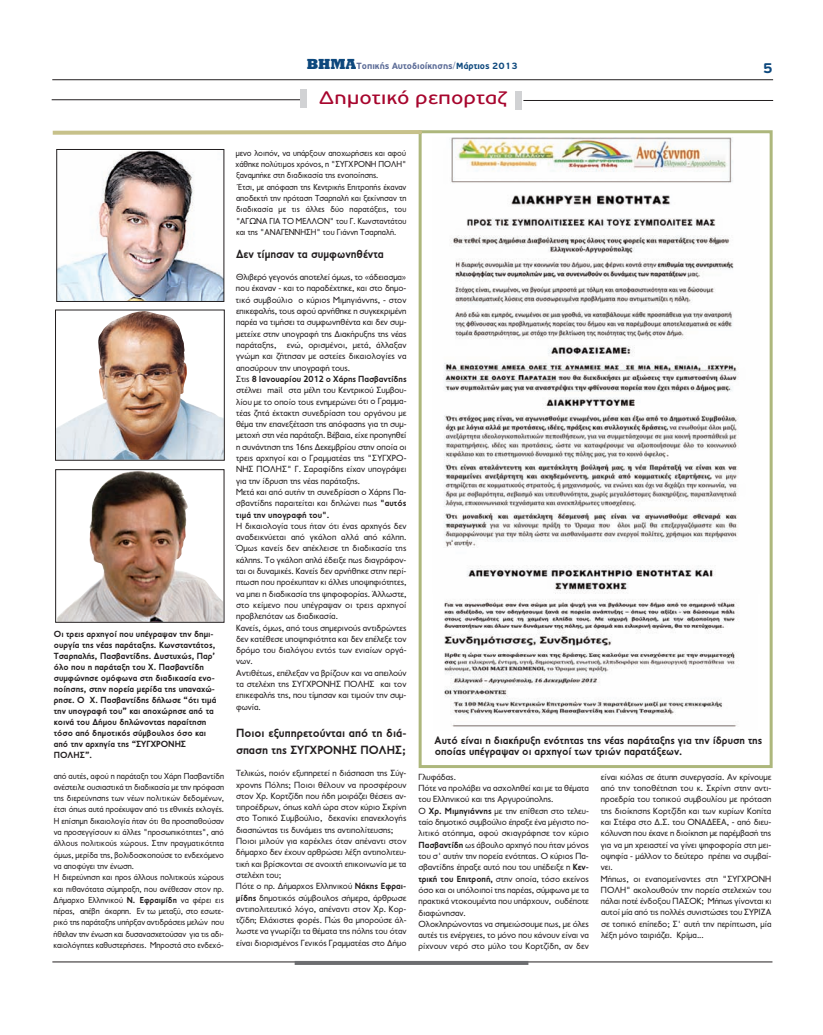
<style>
.page{position:relative;width:823px;height:1035px;background:#fff}
.page>*{position:absolute;margin:0;border:0;box-sizing:border-box;transform-origin:0 0}
.t1{font:18px "PF Traffic";color:#a7052d;scale:1.2 1}
.t2{font:700 14px "PF Traffic";color:#0d487d}
.t3{font:700 12px/16.3px "PF Transport";color:#231f20}
.t4{font:700 12px "PF Transport";color:#231f20;scale:.96 1}
.t5{font:700 11px/11px "PF Transport";color:#231f20}
.t6{font:9px/11.3px "PF Transport";color:#231f20}
.t7{font:700 9px/11px "PF Transport";color:#231f20}
.t8{font:700 9px "PF Traffic";color:#5c6c97}
.t9{font:8.8px/11.3px "PF Transport";color:#231f20;scale:.96 1}
.s1{font-family:"UB Rockwell";font-weight:900;font-size:15px;color:#0d487d}
.s2{font-family:"Gr Times";font-size:10px}
.s3{color:#0d487d}
.s4{font-weight:700}
</style>
<div class="page">
<hr style="left:52px;top:79px;width:720px;height:1px;background:#231f20">
<hr style="left:52px;top:100px;width:248px;height:1px;background:#231f20">
<hr style="left:523px;top:100px;width:249px;height:1px;background:#231f20">
<div style="left:300px;top:90px;width:6px;height:18px;background:#d1d2d4"></div>
<div style="left:515px;top:91px;width:7px;height:18px;background:#d1d2d4"></div>
<hr style="left:52px;top:961px;width:720px;height:1px;background:#231f20">
<hr style="left:294px;top:961px;width:234px;height:4px;background:#6c6d70">
<img style="left:444px;top:138px;width:295px;height:455px">
<div style="left:418px;top:130px;width:354px;height:638px;border:3px solid #adb77c"></div>
<img style="left:444px;top:599px;width:294px;height:128px">
<img style="left:58px;top:151px;width:164px;height:149px">
<div style="left:56px;top:149px;width:168px;height:153px;border:1px solid #231f20"></div>
<img style="left:57px;top:311px;width:166px;height:148px">
<div style="left:55px;top:309px;width:170px;height:152px;border:1px solid #231f20"></div>
<img style="left:57px;top:471px;width:165px;height:150px">
<div style="left:55px;top:469px;width:169px;height:154px;border:1px solid #231f20"></div>
<svg style="left:52px;top:130px;width:373px;height:7px"></svg>
<p class="t8" style="left:307px;top:60px;width:212px"><span class="s1">BHMA</span>Τοπικής Αυτοδιοίκησης<span class="s2">/</span><span class="s3">Μάρτιος 2013</span></p>
<h2 class="t2" style="left:762px;top:60px;width:11px">5</h2>
<h1 class="t1" style="left:319px;top:87px;width:157px">Δημοτικό ρεπορταζ</h1>
<p class="t7" style="left:54px;top:629px;width:164px">Οι τρεις αρχηγοί που υπέγραψαν την δημι&shy;ουργία της νέας παράταξης. Κωνσταντάτος, Τσαρπαλής, Πασβαντίδης. Δυστυχώς, Παρ’ όλο που η παράταξη του Χ. Πασβαντίδη συμφώνησε ομόφωνα στη διαδικασία ενο&shy;ποίησης, στην πορεία μερίδα της υπαναχώ&shy;ρησε. Ο Χ. Πασβαντίδης δήλωσε “ότι τιμά την υπογραφή του” και αποχώρησε από τα κοινά του Δήμου δηλώνοντας παραίτηση τόσο από δημοτικός σύμβουλος όσο και από την αρχηγία της “ΣΥΓΧΡΟΝΗΣ ΠΟΛΗΣ”.</p>
<p class="t9" style="left:53px;top:770px;width:179px">από αυτές, αφού η παράταξη του Χάρη Πασβαντίδη ανέστειλε ουσιαστικά τη διαδικασία με την πρόφαση της διερεύνησης των νέων πολιτικών δεδομένων, έτσι όπως αυτά προέκυψαν από τις εθνικές εκλογές.<br>Η επίσημη δικαιολογία ήταν ότι θα προσπαθούσαν να προσεγγίσουν κι άλλες "προσωπικότητες", από άλλους πολιτικούς χώρους. Στην πραγματικότητα όμως, μερίδα της, βολιδοσκοπούσε το ενδεχόμενο να αποφύγει την ένωση.<br>Η διερεύνηση και προς άλλους πολιτικούς χώρους και πιθανότατα σύμπραξη, που ανέθεσαν στον πρ.<br>Δήμαρχο Ελληνικού <span class="s4">Ν. Εφραιμίδη</span> να φέρει εις πέρας, απέβη άκαρπη. Εν τω μεταξύ, στο εσωτε&shy;ρικό της παράταξης υπήρξαν αντιδράσεις μελών που ήθελαν την ένωση και δυσανασχετούσαν για τις αδι&shy;καιολόγητες καθυστερήσεις. Μπροστά στο ενδεχό-</p>
<p class="t9" style="left:235px;top:147px;width:179px">μενο λοιπόν, να υπάρξουν αποχωρήσεις και αφού χάθηκε πολύτιμος χρόνος, η "ΣΥΓΧΡΟΝΗ ΠΟΛΗ" ξαναμπήκε στη διαδικασία της ενοποίησης.<br>΄Ετσι, με απόφαση της Κεντρικής Επιτροπής έκαναν αποδεκτή την πρόταση Τσαρπαλή και ξεκίνησαν τη διαδικασία με τις άλλες δύο παρατάξεις, του "ΑΓΩΝΑ ΓΙΑ ΤΟ ΜΕΛΛΟΝ" του Γ. Κωνσταντάτου και της "ΑΝΑΓΕΝΝΗΣΗ" του Γιάννη Τσαρπαλή.</p>
<h3 class="t4" style="left:236px;top:246px;width:155px">Δεν τίμησαν τα συμφωνηθέντα</h3>
<p class="t6" style="left:236px;top:271px;width:172px">Θλιβερό γεγονός αποτελεί όμως, το «άδειασμα» που έκαναν - και το παραδέχτηκε, και στο δημο&shy;τικό συμβούλιο ο κύριος Μιμηγιάννης, - στον επικεφαλής, τους αφού αρνήθηκε η συγκεκριμένη παρέα να τιμήσει τα συμφωνηθέντα και δεν συμ&shy;μετείχε στην υπογραφή της Διακήρυξης της νέας παράταξης, ενώ, ορισμένοι, μετά, άλλαξαν γνώμη και ζήτησαν με αστείες δικαιολογίες να αποσύρουν την υπογραφή τους.<br>Στις <span class="s4">8 Ιανουαρίου 2012 ο Χάρης Πασβαντίδης </span>στέλνει mail στα μέλη του Κεντρικού Συμβου&shy;λίου με το οποίο τους ενημερώνει ότι ο Γραμμα&shy;τέας ζητά έκτακτη συνεδρίαση του οργάνου με θέμα την επανεξέταση της απόφασης για τη συμ&shy;μετοχή στη νέα παράταξη. Βέβαια, είχε προηγηθεί η συνάντηση της 16ης Δεκεμβρίου στην οποία οι τρεις αρχηγοί και ο Γραμματέας της "ΣΥΓΧΡΟ-ΝΗΣ ΠΟΛΗΣ" Γ. Σαραφίδης είχαν υπογράψει για την ίδρυση της νέας παράταξης.<br>Μετά και από αυτήν τη συνεδρίαση ο Χάρης Πα&shy;σβαντίδης παραιτείται και δηλώνει πως <span class="s4">"αυτός τιμά την υπογραφή του".</span></p>
<p class="t6" style="left:236px;top:520px;width:172px">Η δικαιολογία τους ήταν ότι ένας αρχηγός δεν αναδεικνύεται από γκάλοπ αλλά από κάλπη.<br>Όμως κανείς δεν απέκλεισε τη διαδικασία της κάλπης. Το γκάλοπ απλά έδειξε πως διαγράφον&shy;ται οι δυναμικές. Κανείς δεν αρνήθηκε στην περί&shy;πτωση που προέκυπταν κι άλλες υποψηφιότητες, να μπει η διαδικασία της ψηφοφορίας. Άλλωστε, στο κείμενο που υπέγραψαν οι τρεις αρχηγοί προβλεπόταν ως διαδικασία.<br>Κανείς, όμως, από τους σημερινούς αντιδρώντες δεν κατέθεσε υποψηφιότητα και δεν επέλεξε τον δρόμο του διαλόγου εντός των ενιαίων οργά&shy;νων.<br>Αντιθέτως, επέλεξαν να βρίζουν και να απειλούν τα στελέχη της ΣΥΓΧΡΟΝΗΣ ΠΟΛΗΣ και τον επικεφαλής της, που τίμησαν και τιμούν την συμ&shy;φωνία.</p>
<h3 class="t3" style="left:236px;top:725px;width:172px">Ποιοι εξυπηρετούνται από τη διά&shy;σπαση της ΣΥΓΧΡΟΝΗΣ ΠΟΛΗΣ;</h3>
<p class="t6" style="left:236px;top:767px;width:172px">Τελικώς, ποιόν εξυπηρετεί η διάσπαση της Σύγ&shy;χρονης Πόλης; Ποιοι θέλουν να προσφέρουν στον Χρ. Κορτζίδη που ήδη μοιράζει θέσεις αν&shy;τιπροέδρων, όπως καλή ώρα στον κύριο Σκρίνη στο Τοπικό Συμβούλιο, δεκανίκι επανεκλογής διασπώντας τις δυνάμεις της αντιπολίτευσης; Ποιοι μιλούν για καρέκλες όταν απέναντι στον δήμαρχο δεν έχουν αρθρώσει λέξη αντιπολιτευ&shy;τική και βρίσκονται σε ανοιχτή επικοινωνία με τα στελέχη του;<br>Πότε ο πρ. Δήμαρχος Ελληνικού <span class="s4">Νάκης Εφραι&shy;μίδης</span> δημοτικός σύμβουλος σήμερα, άρθρωσε αντιπολιτευτικό λόγο, απέναντι στον Χρ. Κορ&shy;τζίδη; Ελάχιστες φορές. Πώς θα μπορούσε άλ&shy;λωστε να γνωρίζει τα θέματα της πόλης του όταν είναι διορισμένος Γενικός Γραμματέας στο Δήμο</p>
<p class="t6" style="left:418px;top:771px;width:172px">Γλυφάδας.<br>Πότε να προλάβει να ασχοληθεί και με τα θέματα του Ελληνικού και της Αργυρούπολης.<br>Ο <span class="s4">Χρ. Μιμηγιάννης</span> με την επίθεση στο τελευ&shy;ταίο δημοτικό συμβούλιο έπραξε ένα μέγιστο πο&shy;λιτικό ατόπημα, αφού σκιαγράφησε τον κύριο <span class="s4">Πασβαντίδη</span> ως άβουλο αρχηγό που ήταν μόνος του σ' αυτήν την πορεία ενότητας. Ο κύριος Πα&shy;σβαντίδης έπραξε αυτό που του υπέδειξε η <span class="s4">Κεν&shy;τρική του Επιτροπή,</span> στην οποία, τόσο εκείνος όσο και οι υπόλοιποi της παρέας, σύμφωνα με τα πρακτικά ντοκουμέντα που υπάρχουν, ουδέποτε διαφώνησαν.<br>Ολοκληρώνοντας να σημειώσουμε πως, με όλες αυτές τις ενέργειες, το μόνο που κάνουν είναι να ρίχνουν νερό στο μύλο του Κορτζίδη, αν δεν</p>
<p class="t6" style="left:600px;top:771px;width:172px">είναι κιόλας σε άτυπη συνεργασία. Αν κρίνουμε από την τοποθέτηση του κ. Σκρίνη στην αντι&shy;προεδρία του τοπικού συμβουλίου με πρόταση της διοίκησης Κορτζίδη και των κυρίων Κοπίτα και Στέφα στο Δ.Σ. του ΟΝΑΔΕΕΑ, - από διευ&shy;κόλυνση που έκανε η διοίκηση με παρέμβασή της για να μη χρειαστεί να γίνει ψηφοφορία στη μει&shy;οψηφία - μάλλον το δεύτερο πρέπει να συμβαί&shy;νει.<br>Μήπως, οι εναπομείναντες στη "ΣΥΓΧΡΟΝΗ ΠΟΛΗ" ακολουθούν την πορεία στελεχών του πάλαι ποτέ ένδοξου ΠΑΣΟΚ; Μήπως γίνονται κι αυτοί μία από τις πολλές συνιστώσες του ΣΥΡΙΖΑ σε τοπικό επίπεδο; Σ' αυτή την περίπτωση, μία λέξη μόνο ταιριάζει. Κρίμα...</p>
<p class="t5" style="left:434px;top:735px;width:329px">Αυτό είναι η διακήρυξη ενότητας της νέας παράταξης για την ίδρυση της οποίας υπέγραψαν οι αρχηγοί των τριών παρατάξεων.</p>
</div>
